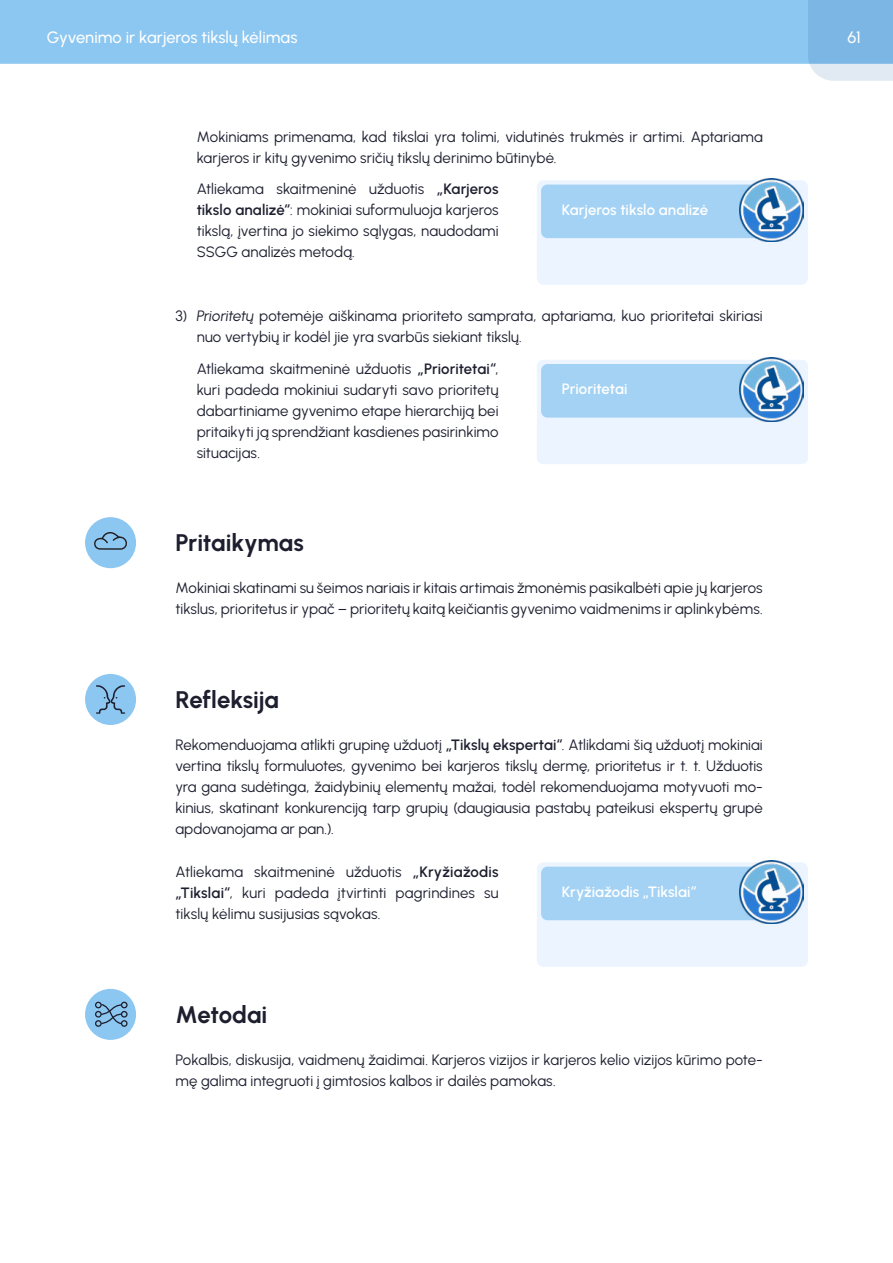
<style>
.page{position:relative;width:893px;height:1263px;background:#fff}
.page>*{position:absolute;margin:0;border:0;box-sizing:border-box;transform-origin:0 0}
.t1{font:700 24px "Urbanist";letter-spacing:-.005em;color:#1d1f2f}
.t2{font:500 16.5px "Urbanist";color:#fff}
.t3{font:15px/21px "Urbanist";letter-spacing:.005em;color:#1d1f2f}
.t4{font:600 15px "Urbanist";color:#fff}
.s1{font-family:"Segoe UI";font-weight:600}
.s2{font-weight:600}
.s3{font-style:italic}
.s4{font-family:"Segoe UI"}
</style>
<div class="page">
<div style="left:85px;top:517px;width:51px;height:51px;background:#8cc7f1;border-radius:50%"></div>
<svg style="left:94px;top:532px;width:33px;height:18px"></svg>
<div style="left:85px;top:674px;width:51px;height:51px;background:#8cc7f1;border-radius:50%"></div>
<svg style="left:96px;top:685px;width:29px;height:29px"></svg>
<div style="left:85px;top:989px;width:51px;height:51px;background:#8cc7f1;border-radius:50%"></div>
<svg style="left:95px;top:1002px;width:33px;height:25px"></svg>
<div style="left:0;top:0;width:808px;height:64px;background:#8cc7f1"></div>
<svg style="left:808px;top:0;width:85px;height:81px;background:#91c1e7"></svg>
<div style="left:537px;top:360px;width:271px;height:104px;background:#ebf4ff;border-radius:6px"></div>
<div style="left:541px;top:364px;width:232px;height:54px;background:#a3d2f4;border-radius:6px"></div>
<img style="left:740px;top:358px;width:64px;height:63px">
<div style="left:537px;top:862px;width:271px;height:105px;background:#ebf4ff;border-radius:6px"></div>
<div style="left:541px;top:867px;width:232px;height:53px;background:#a3d2f4;border-radius:6px"></div>
<img style="left:740px;top:860px;width:64px;height:64px">
<div style="left:537px;top:180px;width:271px;height:105px;background:#ebf4ff;border-radius:6px"></div>
<div style="left:541px;top:185px;width:232px;height:53px;background:#a3d2f4;border-radius:6px"></div>
<img style="left:740px;top:178px;width:64px;height:64px">
<p class="t2" style="left:47px;top:26px;width:252px">Gyvenimo ir karjeros tikslų kėlimas</p>
<p class="t3" style="left:197px;top:126px;width:568px">Mokiniams primenama, kad tikslai yra tolimi, vidutinės trukmės ir artimi. Aptariama karjeros ir kitų gyvenimo sričių tikslų derinimo būtinybė.</p>
<p class="t3" style="left:197px;top:178px;width:303px;text-align:justify">Atliekama skaitmeninė užduotis <span class="s1">„</span><span class="s2">Karjeros tikslo analizė</span><span class="s1">“</span>: mokiniai suformuluoja karjeros tikslą, įvertina jo siekimo sąlygas, naudodami SSGG analizės metodą.</p>
<p class="t4" style="left:562px;top:200px;width:148px">Karjeros tikslo analizė</p>
<p class="t3" style="left:197px;top:305px;width:568px;text-indent:-21px">3) <span class="s3">Prioritetų</span> potemėje aiškinama prioriteto samprata, aptariama, kuo prioritetai skiriasi nuo vertybių ir kodėl jie yra svarbūs siekiant tikslų.</p>
<p class="t3" style="left:197px;top:357px;width:303px;text-align:justify">Atliekama skaitmeninė užduotis <span class="s1">„</span><span class="s2">Prioritetai</span><span class="s1">“</span>, kuri padeda mokiniui sudaryti savo prioritetų dabartiniame gyvenimo etape hierarchiją bei pritaikyti ją sprendžiant kasdienes pasirinkimo situacijas.</p>
<p class="t4" style="left:562px;top:379px;width:67px">Prioritetai</p>
<h1 class="t1" style="left:175px;top:526px;width:130px">Pritaikymas</h1>
<p class="t3" style="left:175px;top:577px;width:589px">Mokiniai skatinami su šeimos nariais ir kitais artimais žmonėmis pasikalbėti apie jų karjeros tikslus, prioritetus ir ypač – prioritetų kaitą keičiantis gyvenimo vaidmenims ir aplinkybėms.</p>
<h1 class="t1" style="left:175px;top:683px;width:105px">Refleksija</h1>
<p class="t3" style="left:175px;top:734px;width:589px;text-align:justify">Rekomenduojama atlikti grupinę užduotį <span class="s1">„</span><span class="s2">Tikslų ekspertai</span><span class="s1">“</span>. Atlikdami šią užduotį mokiniai vertina tikslų formuluotes, gyvenimo bei karjeros tikslų dermę, prioritetus ir t. t. Užduotis yra gana sudėtinga, žaidybinių elementų mažai, todėl rekomenduojama motyvuoti mo&shy;kinius, skatinant konkurenciją tarp grupių (daugiausia pastabų pateikusi ekspertų grupė apdovanojama ar pan.).</p>
<p class="t3" style="left:175px;top:860px;width:325px;text-align:justify">Atliekama skaitmeninė užduotis <span class="s1">„</span><span class="s2">Kryžiažodis </span><span class="s1">„</span><span class="s2">Tikslai</span><span class="s1">“</span>, kuri padeda įtvirtinti pagrindines su tikslų kėlimu susijusias sąvokas.</p>
<p class="t4" style="left:562px;top:882px;width:137px">Kryžiažodis <span class="s4">„</span>Tikslai<span class="s4">“</span></p>
<h1 class="t1" style="left:175px;top:998px;width:93px">Metodai</h1>
<p class="t3" style="left:175px;top:1049px;width:589px">Pokalbis, diskusija, vaidmenų žaidimai. Karjeros vizijos ir karjeros kelio vizijos kūrimo pote&shy;mę galima integruoti į gimtosios kalbos ir dailės pamokas.</p>
<p class="t2" style="left:847px;top:26px;width:15px">61</p>
</div>
